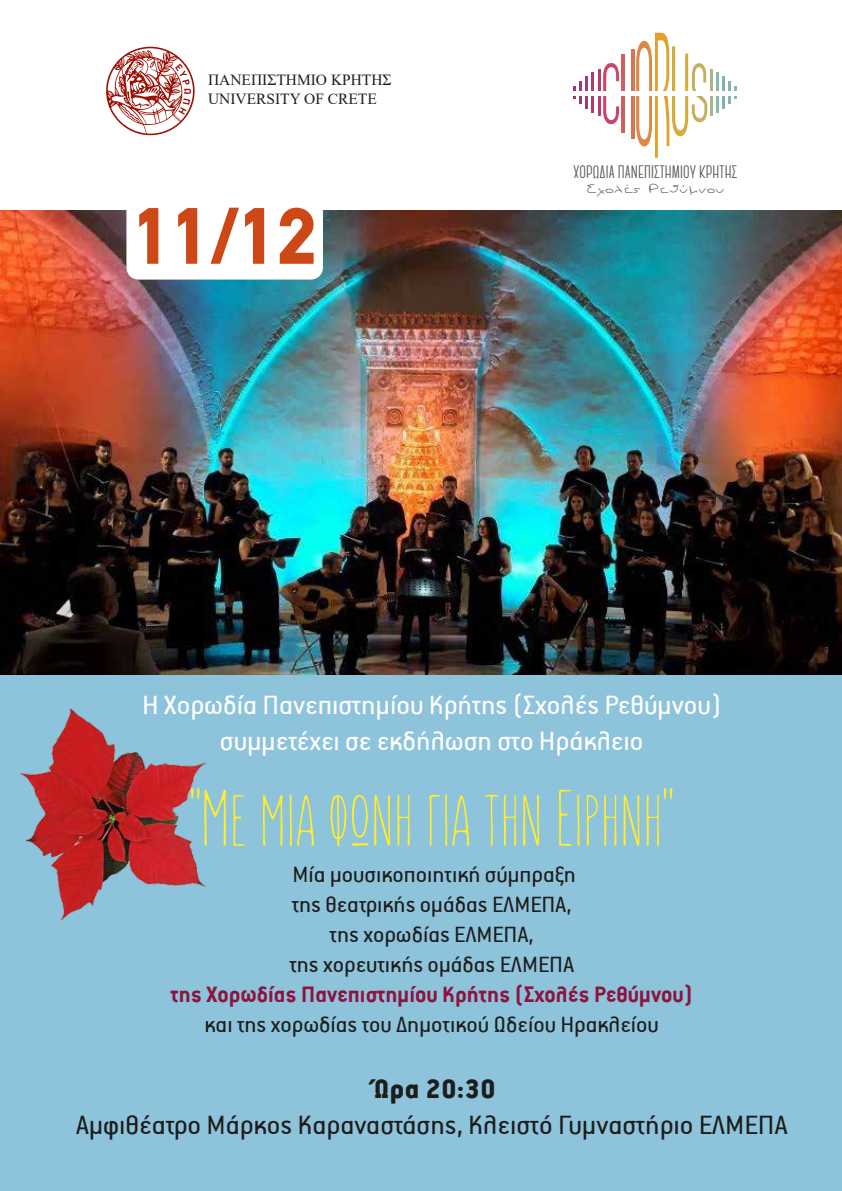
<style>
.page{position:relative;width:842px;height:1191px;background:#fff}
.page>*{position:absolute;margin:0;border:0;box-sizing:border-box;transform-origin:0 0}
.t1{font:80px "Aka Acid Sunn";color:#ffec2d}
.t2{font:900 80px "PF Din Text";color:#ce4717}
.t3{font:30px/36px "PF Premier Text";color:#fff;text-align:center}
.t4{font:30px "PF Premier Text";color:#1d1d1b}
.t5{font:900 30px "PF Premier Text";color:#1d1d1b}
.t6{font:25px/30px "PF Premier Text";color:#1d1d1b;text-align:center}
.t7{font:700 25px "PF Premier Text";color:#8c143e}
.t8{font:18.1px "Aka Acid Canter Bold";letter-spacing:.005em;color:#585251}
.t9{font:15.5px/18.6px "Times New Roman";color:#1d1d1b}
.t10{font:12.6px "Aka Acid GR Wide Me";letter-spacing:.005em;color:#585251}
</style>
<div class="page">
<img style="left:0;top:210px;width:842px;height:465px">
<div style="left:126px;top:189px;width:197px;height:90px;background:#fff;border-radius:12px"></div>
<svg style="left:106px;top:47px;width:89px;height:88px"></svg>
<hr style="left:598px;top:70px;width:3px;height:46px;background:#ba3b70">
<hr style="left:591px;top:73px;width:3px;height:40px;background:#aa3c75">
<hr style="left:585px;top:77px;width:3px;height:32px;background:#9a3d7e">
<hr style="left:579px;top:81px;width:3px;height:23px;background:#903b81">
<svg style="left:573px;top:86px;width:3px;height:13px"></svg>
<hr style="left:709px;top:70px;width:3px;height:46px;background:#aab587">
<hr style="left:716px;top:73px;width:2px;height:40px;background:#87b7af">
<hr style="left:722px;top:77px;width:2px;height:32px;background:#7fb4b0">
<hr style="left:728px;top:81px;width:3px;height:23px;background:#81b5b1">
<svg style="left:734px;top:86px;width:3px;height:13px"></svg>
<svg style="left:603px;top:63px;width:16px;height:61px"></svg>
<svg style="left:636px;top:33px;width:71px;height:125px"></svg>
<hr style="left:622px;top:55px;width:3px;height:78px;background:#d25d60">
<hr style="left:631px;top:49px;width:3px;height:90px;background:#d77551">
<div style="left:571px;top:91px;width:168px;height:5px;background:#fff"></div>
<div style="left:0;top:675px;width:842px;height:516px;background:#8ec3dc"></div>
<img style="left:20px;top:708px;width:186px;height:212px">
<p class="t9" style="left:208px;top:70px;width:185px">ΠΑΝΕΠΙΣΤΗΜΙΟ ΚΡΗΤΗΣ<br>UNIVERSITY OF CRETE</p>
<h1 class="t2" style="left:133px;top:188px;width:185px">11/12</h1>
<p class="t8" style="left:573px;top:163px;width:165px">ΧΟΡΩΔΙΑ ΠΑΝΕΠΙΣΤΗΜΙΟΥ ΚΡΗΤΗΣ</p>
<p class="t10" style="left:587px;top:183px;width:139px">Σχολές Ρεθύµνου</p>
<p class="t3" style="left:142px;top:686px;width:581px">Η Χορωδία Πανεπιστηµίου Κρήτης (Σχολές Ρεθύµνου) συµµετέχει σε εκδήλωση στο Ηράκλειο</p>
<h1 class="t1" style="left:190px;top:775px;width:485px">"Με μία φωνή για την Ειρήνη"</h1>
<p class="t6" style="left:289px;top:859px;width:288px">Μία µουσικοποιητική σύµπραξη της θεατρικής οµάδας ΕΛΜΕΠΑ, της χορωδίας ΕΛΜΕΠΑ,<br>της χορευτικής οµάδας ΕΛΜΕΠΑ</p>
<p class="t7" style="left:170px;top:981px;width:524px">της Χορωδίας Πανεπιστηµίου Κρήτης (Σχολές Ρεθύµνου)</p>
<p class="t6" style="left:205px;top:1009px;width:456px">και της χορωδίας του Δηµοτικού Ωδείου Ηρακλείου</p>
<p class="t5" style="left:373px;top:1073px;width:124px">Ώρα 20:30</p>
<p class="t4" style="left:76px;top:1110px;width:713px">Αµφιθέατρο Μάρκος Καραναστάσης, Κλειστό Γυµναστήριο ΕΛΜΕΠΑ</p>
</div>
